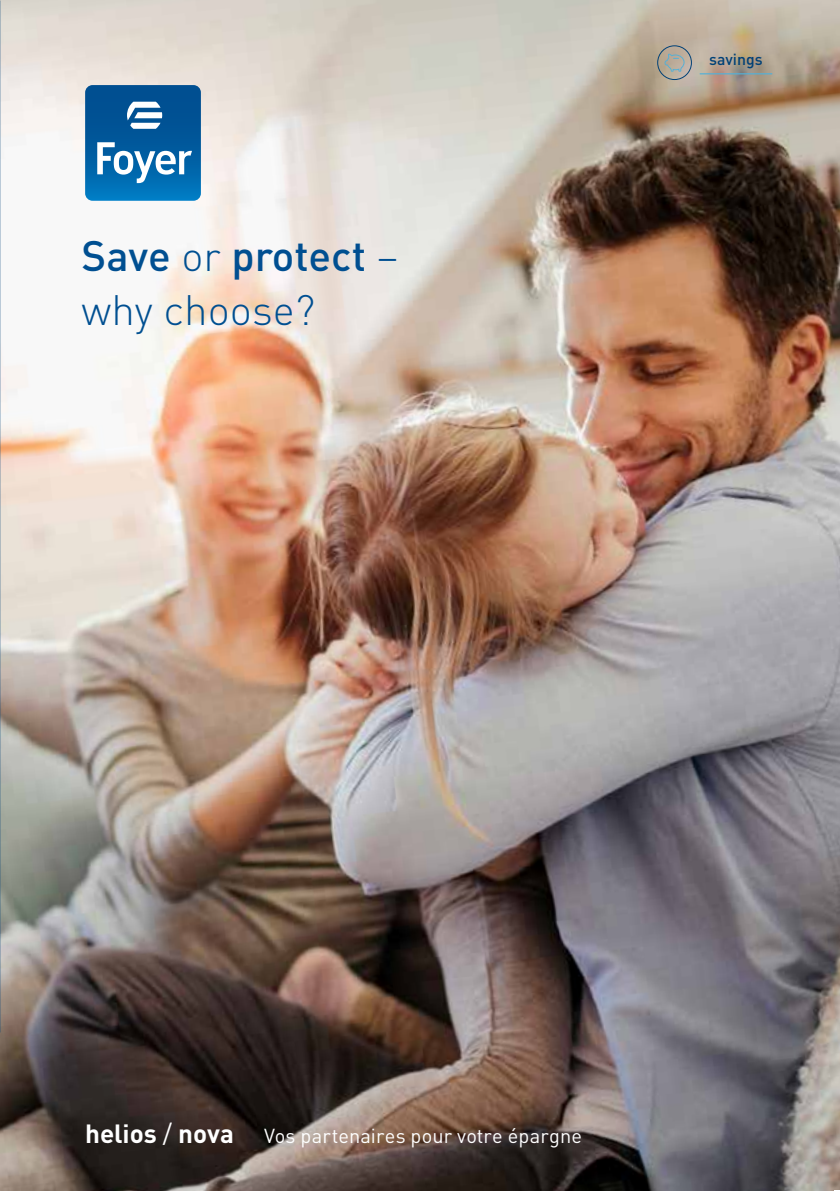
<style>
.page{position:relative;width:840px;height:1191px;background:#fff}
.page>*{position:absolute;margin:0;border:0;box-sizing:border-box;transform-origin:0 0}
.t1{font:300 42px/54px "DINOT";color:#004f91}
.t2{font:20px "DINOT";letter-spacing:.005em;color:#fff}
.t3{font:500 15.8px "DINOT";color:#004177}
.s1{font-weight:500}
.s2{font-weight:700;font-size:26px}
.s3{font-size:26px}
</style>
<div class="page">
<img style="left:0;top:0;width:839px;height:1191px">
<hr style="left:699px;top:73px;width:72px;height:1px;background:#53b0d7">
<div style="left:657px;top:45px;width:34px;height:35px;border:1px solid #004177;border-radius:50%"></div>
<svg style="left:664px;top:54px;width:20px;height:18px"></svg>
<svg style="left:85px;top:85px;width:116px;height:116px;background:#2373ae"></svg>
<h1 class="t1" style="left:81px;top:228px;width:318px"><span class="s1">Save</span> or <span class="s1">protect</span> – why choose?</h1>
<p class="t3" style="left:708px;top:50px;width:55px">savings</p>
<p class="t2" style="left:85px;top:1123px;width:498px"><span class="s2">helios</span> <span class="s3">/</span> <span class="s2">nova</span> Vos partenaires pour votre épargne</p>
</div>
